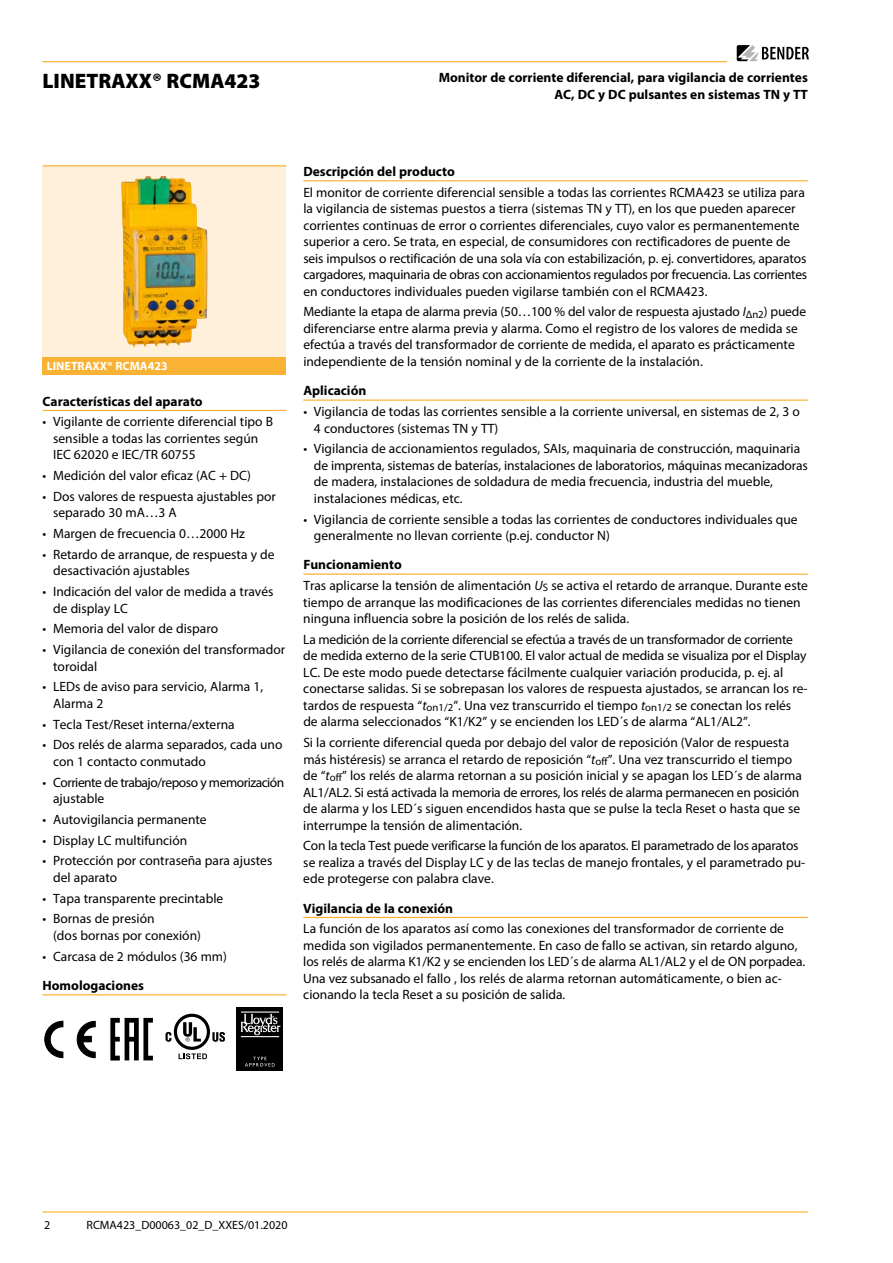
<style>
.page{position:relative;width:893px;height:1263px;background:#fff}
.page>*{position:absolute;margin:0;border:0;box-sizing:border-box;transform-origin:0 0}
.t1{font:900 21px "Myriad Pro";color:#000}
.t2{font:13.5px/16.5px "Myriad Pro";color:#000}
.t3{font:700 13.5px/16.5px "Myriad Pro";color:#000;text-align:right}
.t4{font:13.5px/16.5px "Myriad Pro";letter-spacing:-.035em;color:#000}
.t5{font:12px "Myriad Pro";color:#000}
.t6{font:700 12px "Myriad Pro";color:#fff}
.s1{font-style:italic}
.s2{font-weight:700}
</style>
<div class="page">
<hr style="left:43px;top:61px;width:684px;height:1px;background:#f9b234">
<hr style="left:43px;top:1211px;width:765px;height:1px;background:#f9b234">
<svg style="left:737px;top:45px;width:72px;height:16px"></svg>
<hr style="left:43px;top:410px;width:243px;height:1px;background:#f9b234">
<hr style="left:43px;top:994px;width:243px;height:1px;background:#f9b234">
<svg style="left:45px;top:1021px;width:18px;height:37px"></svg>
<svg style="left:77px;top:1021px;width:19px;height:37px"></svg>
<svg style="left:110px;top:1018px;width:43px;height:42px"></svg>
<div style="left:174px;top:1014px;width:36px;height:36px;border:3px solid #000;border-radius:50%"></div>
<svg style="left:212px;top:1032px;width:13px;height:10px"></svg>
<svg style="left:165px;top:1032px;width:6px;height:10px"></svg>
<svg style="left:183px;top:1022px;width:18px;height:19px"></svg>
<svg style="left:179px;top:1053px;width:28px;height:6px"></svg>
<div style="left:236px;top:1007px;width:47px;height:64px;background:#000"></div>
<hr style="left:241px;top:1036px;width:38px;height:1px;background:#fff">
<hr style="left:241px;top:1011px;width:38px;height:1px;background:#fff">
<svg style="left:241px;top:1014px;width:39px;height:21px"></svg>
<svg style="left:245px;top:1057px;width:30px;height:9px"></svg>
<hr style="left:303px;top:180px;width:505px;height:1px;background:#f9b234">
<hr style="left:303px;top:399px;width:505px;height:2px;background:#f9b234">
<hr style="left:303px;top:573px;width:505px;height:2px;background:#f9b234">
<hr style="left:303px;top:917px;width:505px;height:1px;background:#f9b234">
<div style="left:43px;top:166px;width:243px;height:191px;background:#fff0db"></div>
<img style="left:121px;top:176px;width:87px;height:171px">
<hr style="left:43px;top:165px;width:243px;height:1px;background:#f9b234">
<div style="left:43px;top:357px;width:243px;height:17px;background:#f9b234"></div>
<h1 class="t1" style="left:43px;top:69px;width:220px">LINETRAXX® RCMA423</h1>
<p class="t3" style="left:439px;top:69px;width:371px">Monitor de corriente diferencial, para vigilancia de corrientes<br>AC, DC y DC pulsantes en sistemas TN y TT</p>
<p class="t6" style="left:47px;top:358px;width:122px">LINETRAXX® RCMA423</p>
<p class="t3" style="left:43px;top:392px;width:162px">Características del aparato</p>
<p class="t2" style="left:53px;top:413px;width:221px;text-indent:-11px">• Vigilante de corriente diferencial tipo B sensible a todas las corrientes según<br>IEC 62020 e IEC/TR 60755</p>
<p class="t2" style="left:43px;top:467px;width:210px">• Medición del valor eficaz (AC + DC)</p>
<p class="t2" style="left:53px;top:488px;width:224px;text-indent:-11px">• Dos valores de respuesta ajustables por separado 30 mA…3 A</p>
<p class="t2" style="left:43px;top:525px;width:204px">• Margen de frecuencia 0…2000 Hz</p>
<p class="t2" style="left:53px;top:546px;width:223px;text-indent:-11px">• Retardo de arranque, de respuesta y de desactivación ajustables</p>
<p class="t2" style="left:53px;top:583px;width:222px;text-indent:-11px">• Indicación del valor de medida a través de display LC</p>
<p class="t2" style="left:43px;top:620px;width:177px">• Memoria del valor de disparo</p>
<p class="t2" style="left:53px;top:641px;width:234px;text-indent:-11px">• Vigilancia de conexión del transformador toroidal</p>
<p class="t2" style="left:53px;top:678px;width:212px;text-indent:-11px">• LEDs de aviso para servicio, Alarma 1,<br>Alarma 2</p>
<p class="t2" style="left:43px;top:716px;width:194px">• Tecla Test/Reset interna/externa</p>
<p class="t2" style="left:53px;top:736px;width:231px;text-indent:-11px">• Dos relés de alarma separados, cada uno con 1 contacto conmutado</p>
<p class="t4" style="left:53px;top:774px;width:233px;text-indent:-11px">• Corriente de trabajo/reposo y memorización ajustable</p>
<p class="t2" style="left:43px;top:811px;width:166px">• Autovigilancia permanente</p>
<p class="t2" style="left:43px;top:832px;width:146px">• Display LC multifunción</p>
<p class="t2" style="left:53px;top:852px;width:221px;text-indent:-11px">• Protección por contraseña para ajustes del aparato</p>
<p class="t2" style="left:43px;top:890px;width:182px">• Tapa transparente precintable</p>
<p class="t2" style="left:53px;top:910px;width:149px;text-indent:-11px">• Bornas de presión<br>(dos bornas por conexión)</p>
<p class="t2" style="left:43px;top:948px;width:186px">• Carcasa de 2 módulos (36 mm)</p>
<p class="t3" style="left:43px;top:977px;width:103px">Homologaciones</p>
<p class="t3" style="left:303px;top:163px;width:153px">Descripción del producto</p>
<p class="t2" style="left:303px;top:184px;width:505px">El monitor de corriente diferencial sensible a todas las corrientes RCMA423 se utiliza para la vigilancia de sistemas puestos a tierra (sistemas TN y TT), en los que pueden aparecer corrientes continuas de error o corrientes diferenciales, cuyo valor es permanentemente superior a cero. Se trata, en especial, de consumidores con rectificadores de puente de seis impulsos o rectificación de una sola vía con estabilización, p. ej. convertidores, aparatos cargadores, maquinaria de obras con accionamientos regulados por frecuencia. Las corrientes en conductores individuales pueden vigilarse también con el RCMA423.</p>
<p class="t2" style="left:303px;top:303px;width:504px">Mediante la etapa de alarma previa (50…100 % del valor de respuesta ajustado <span class="s1">I</span><sub>Δn2</sub>) puede diferenciarse entre alarma previa y alarma. Como el registro de los valores de medida se efectúa a través del transformador de corriente de medida, el aparato es prácticamente independiente de la tensión nominal y de la corriente de la instalación.</p>
<p class="t3" style="left:303px;top:382px;width:65px">Aplicación</p>
<p class="t2" style="left:314px;top:403px;width:487px;text-indent:-11px">• Vigilancia de todas las corrientes sensible a la corriente universal, en sistemas de 2, 3 o<br>4 conductores (sistemas TN y TT)</p>
<p class="t2" style="left:314px;top:440px;width:495px;text-indent:-11px">• Vigilancia de accionamientos regulados, SAIs, maquinaria de construcción, maquinaria de imprenta, sistemas de baterías, instalaciones de laboratorios, máquinas mecanizadoras de madera, instalaciones de soldadura de media frecuencia, industria del mueble, instalaciones médicas, etc.</p>
<p class="t2" style="left:314px;top:510px;width:485px;text-indent:-11px">• Vigilancia de corriente sensible a todas las corrientes de conductores individuales que generalmente no llevan corriente (p.ej. conductor N)</p>
<p class="t2" style="left:303px;top:554px;width:506px;line-height:20.9px"><span class="s2">Funcionamiento<br></span>Tras aplicarse la tensión de alimentación <span class="s1">U</span><sub>S</sub> se activa el retardo de arranque. Durante este</p>
<p class="t2" style="left:303px;top:593px;width:499px">tiempo de arranque las modificaciones de las corrientes diferenciales medidas no tienen ninguna influencia sobre la posición de los relés de salida.</p>
<p class="t2" style="left:303px;top:631px;width:506px">La medición de la corriente diferencial se efectúa a través de un transformador de corriente de medida externo de la serie CTUB100. El valor actual de medida se visualiza por el Display LC. De este modo puede detectarse fácilmente cualquier variación producida, p. ej. al conectarse salidas. Si se sobrepasan los valores de respuesta ajustados, se arrancan los re&shy;tardos de respuesta “<span class="s1">t</span><sub>on1/2</sub>”. Una vez transcurrido el tiempo <span class="s1">t</span><sub>on1/2</sub> se conectan los relés de alarma seleccionados “K1/K2” y se encienden los LED´s de alarma “AL1/AL2”.</p>
<p class="t2" style="left:303px;top:734px;width:500px">Si la corriente diferencial queda por debajo del valor de reposición (Valor de respuesta más histéresis) se arranca el retardo de reposición “<span class="s1">t</span><sub>off</sub>”. Una vez transcurrido el tiempo de “<span class="s1">t</span><sub>off</sub>” los relés de alarma retornan a su posición inicial y se apagan los LED´s de alarma AL1/AL2. Si está activada la memoria de errores, los relés de alarma permanecen en posición de alarma y los LED´s siguen encendidos hasta que se pulse la tecla Reset o hasta que se interrumpe la tensión de alimentación.</p>
<p class="t2" style="left:303px;top:837px;width:504px">Con la tecla Test puede verificarse la función de los aparatos. El parametrado de los aparatos se realiza a través del Display LC y de las teclas de manejo frontales, y el parametrado pu&shy;ede protegerse con palabra clave.</p>
<p class="t3" style="left:303px;top:899px;width:151px">Vigilancia de la conexión</p>
<p class="t2" style="left:303px;top:920px;width:504px">La función de los aparatos así como las conexiones del transformador de corriente de medida son vigilados permanentemente. En caso de fallo se activan, sin retardo alguno, los relés de alarma K1/K2 y se encienden los LED´s de alarma AL1/AL2 y el de ON porpadea.<br>Una vez subsanado el fallo , los relés de alarma retornan automáticamente, o bien ac&shy;cionando la tecla Reset a su posición de salida.</p>
<p class="t5" style="left:44px;top:1217px;width:8px">2</p>
<p class="t5" style="left:87px;top:1217px;width:203px">RCMA423_D00063_02_D_XXES/01.2020</p>
</div>
